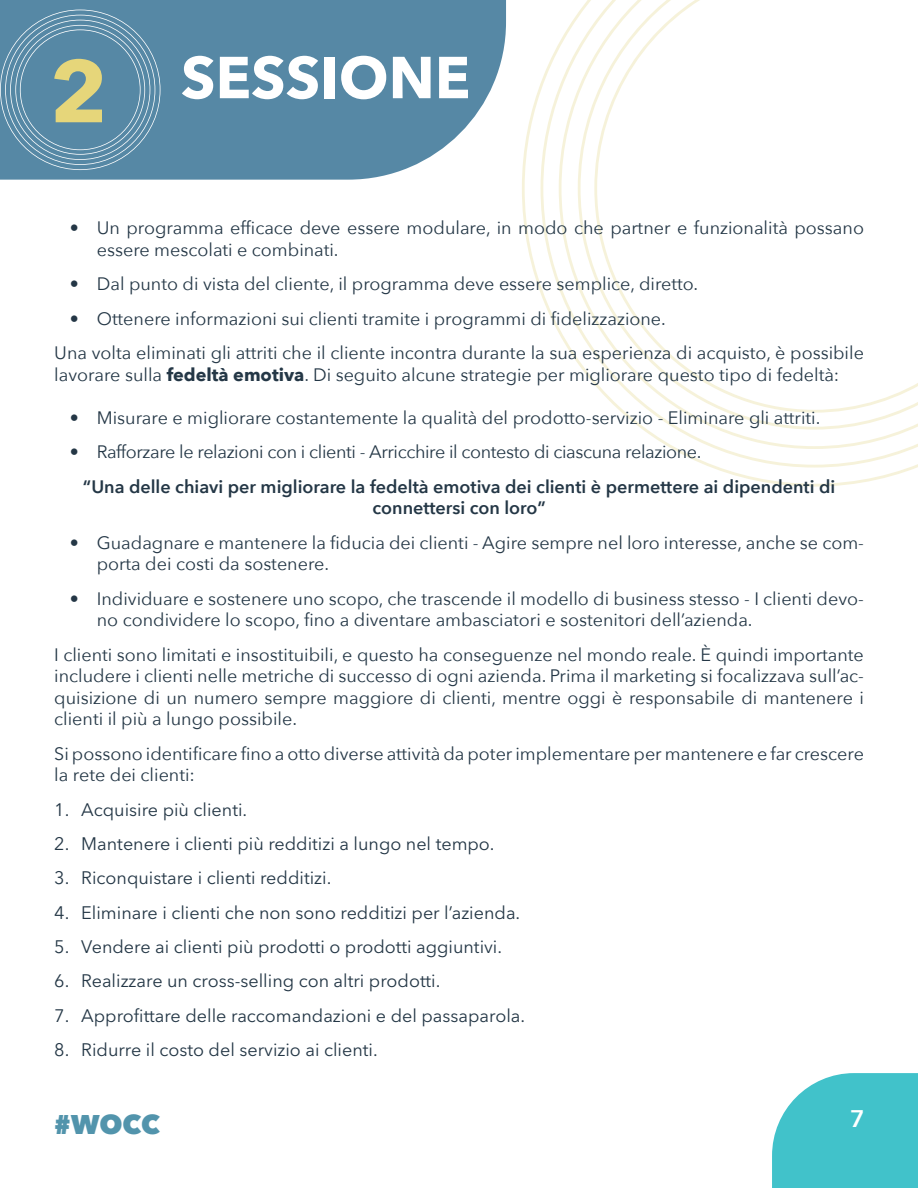
<style>
.page{position:relative;width:918px;height:1188px;background:#fff}
.page>*{position:absolute;margin:0;border:0;box-sizing:border-box;transform-origin:0 0}
.t1{font:700 87.3px "Avenir Next";color:#e6d67a;scale:1.04 1}
.t2{font:700 58.5px "Avenir Next LT Pro";color:#fff}
.t3{font:800 27px "Avenir Next";color:#5294ac}
.t4{font:600 24px "Avenir Next";color:#fff}
.t5{font:18px/21.6px "Avenir Next";color:#243746}
.t6{font:18px "Avenir Next LT Pro";color:#243746}
.t7{font:600 18px/21.6px "Avenir Next";color:#243746;text-align:center}
.t8{font:18px "Avenir Next";letter-spacing:-.02em;color:#243746}
.s1{font-weight:700}
</style>
<div class="page">
<svg style="left:772px;top:1073px;width:146px;height:115px;background:#52c7ce"></svg>
<svg style="left:161px;top:0;width:345px;height:180px;background:#6290ab"></svg>
<svg style="left:0;top:0;width:161px;height:180px;background:#608faa"></svg>
<svg style="left:522px;top:83px;width:393px;height:404px"></svg>
<svg style="left:541px;top:43px;width:377px;height:425px"></svg>
<svg style="left:559px;top:13px;width:359px;height:436px"></svg>
<svg style="left:578px;top:0;width:340px;height:430px"></svg>
<svg style="left:594px;top:0;width:324px;height:413px"></svg>
<h1 class="t1" style="left:49px;top:38px;width:58px">2</h1>
<h2 class="t2" style="left:181px;top:42px;width:291px">SESSIONE</h2>
<p class="t5" style="left:97px;top:217px;width:769px;text-indent:-27px">• Un programma efficace deve essere modulare, in modo che partner e funzionalità possano essere mescolati e combinati.</p>
<p class="t5" style="left:70px;top:273px;width:630px">• Dal punto di vista del cliente, il programma deve essere semplice, diretto.</p>
<p class="t5" style="left:54px;top:301px;width:811px;line-height:34.3px;text-indent:16px">• Ottenere informazioni sui clienti tramite i programmi di fidelizzazione.<br>Una volta eliminati gli attriti che il cliente incontra durante la sua esperienza di acquisto, è possibile</p>
<p class="t5" style="left:54px;top:364px;width:787px">lavorare sulla <span class="s1">fedeltà emotiva</span>. Di seguito alcune strategie per migliorare questo tipo di fedeltà:</p>
<p class="t5" style="left:70px;top:407px;width:752px">• Misurare e migliorare costantemente la qualità del prodotto-servizio - Eliminare gli attriti.</p>
<p class="t8" style="left:70px;top:441px;width:633px">• Rafforzare le relazioni con i clienti - Arricchire il contesto di ciascuna relazione.</p>
<p class="t7" style="left:83px;top:475px;width:754px">“Una delle chiavi per migliorare la fedeltà emotiva dei clienti è permettere ai dipendenti di connettersi con loro”</p>
<p class="t5" style="left:97px;top:532px;width:769px;text-indent:-27px">• Guadagnare e mantenere la fiducia dei clienti - Agire sempre nel loro interesse, anche se com&shy;porta dei costi da sostenere.</p>
<p class="t5" style="left:97px;top:588px;width:769px;text-indent:-27px">• Individuare e sostenere uno scopo, che trascende il modello di business stesso - I clienti devo&shy;no condividere lo scopo, fino a diventare ambasciatori e sostenitori dell’azienda.</p>
<p class="t5" style="left:54px;top:643px;width:811px;text-align:justify">I clienti sono limitati e insostituibili, e questo ha conseguenze nel mondo reale. È quindi importante includere i clienti nelle metriche di successo di ogni azienda. Prima il marketing si focalizzava sull’ac&shy;quisizione di un numero sempre maggiore di clienti, mentre oggi è responsabile di mantenere i clienti il più a lungo possibile.</p>
<p class="t5" style="left:54px;top:743px;width:811px">Si possono identificare fino a otto diverse attività da poter implementare per mantenere e far crescere la rete dei clienti:</p>
<p class="t6" style="left:54px;top:799px;width:194px">1. Acquisire più clienti.</p>
<p class="t6" style="left:54px;top:833px;width:442px">2. Mantenere i clienti più redditizi a lungo nel tempo.</p>
<p class="t6" style="left:54px;top:867px;width:279px">3. Riconquistare i clienti redditizi.</p>
<p class="t6" style="left:54px;top:902px;width:468px">4. Eliminare i clienti che non sono redditizi per l’azienda.</p>
<p class="t6" style="left:54px;top:936px;width:449px">5. Vendere ai clienti più prodotti o prodotti aggiuntivi.</p>
<p class="t6" style="left:54px;top:970px;width:388px">6. Realizzare un cross-selling con altri prodotti.</p>
<p class="t6" style="left:54px;top:1005px;width:472px">7. Approfittare delle raccomandazioni e del passaparola.</p>
<p class="t6" style="left:54px;top:1039px;width:325px">8. Ridurre il costo del servizio ai clienti.</p>
<h3 class="t3" style="left:54px;top:1108px;width:107px">#WOCC</h3>
<h3 class="t4" style="left:850px;top:1104px;width:16px">7</h3>
</div>
